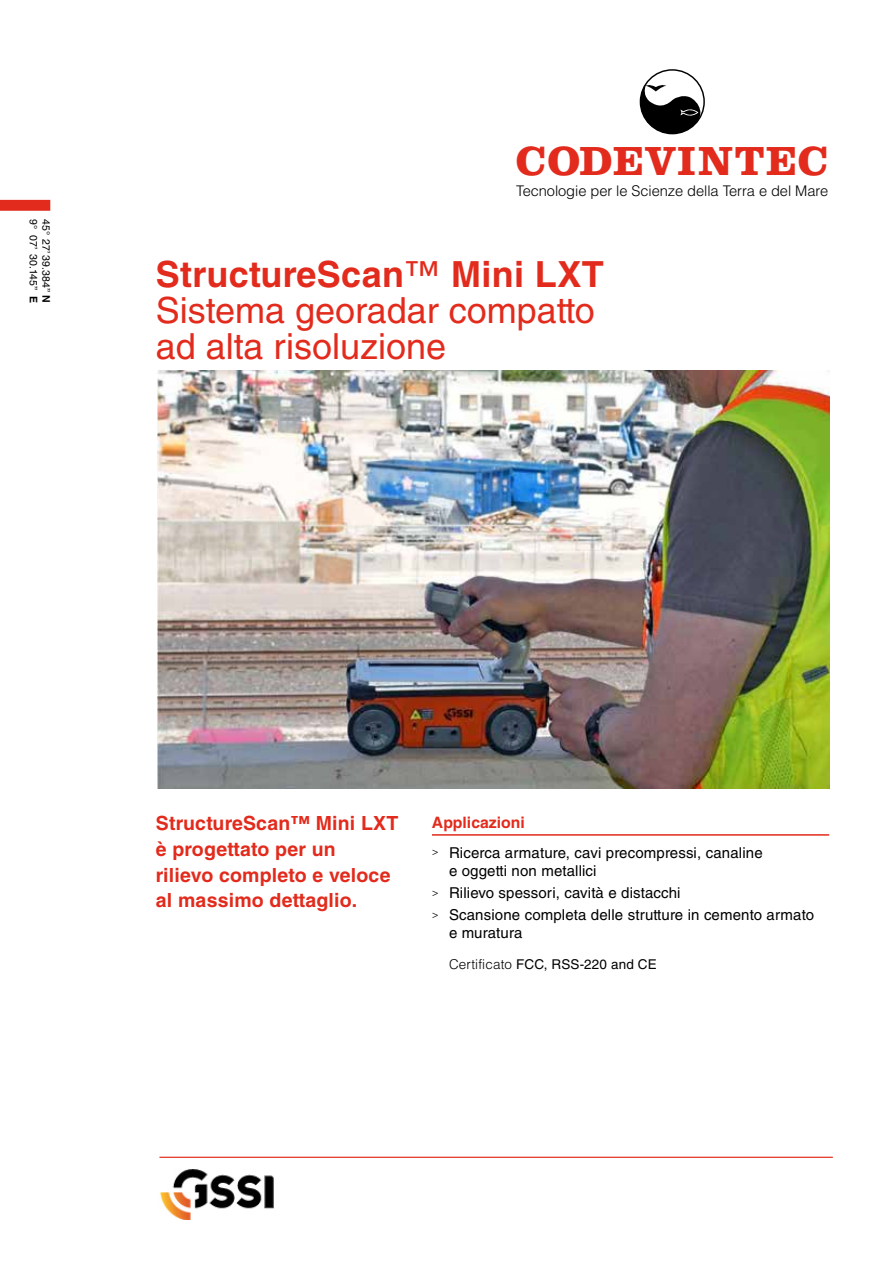
<style>
.page{position:relative;width:893px;height:1263px;background:#fff}
.page>*{position:absolute;margin:0;border:0;box-sizing:border-box;transform-origin:0 0}
.t1{font:700 42.15px "Clarendon LT Std";letter-spacing:.03em;color:#e22b1c}
.t2{font:36px/36px "Helvetica LT Std";color:#e22b1c}
.t3{font:700 19.5px/25.5px "Helvetica LT Std";letter-spacing:.01em;color:#e22b1c}
.t4{font:700 15.75px "Helvetica LT Std";color:#e22b1c}
.t5{font:15px/18px "Helvetica LT Std";letter-spacing:.01em;color:#000}
.t6{font:300 14.7px "Helvetica LT Std";letter-spacing:-.005em;color:#000}
.t7{font:13.5px "Helvetica LT Std";letter-spacing:.01em;color:#000}
.t8{font:10.5px/12.8px "Helvetica LT Std";letter-spacing:.01em;color:#000}
.s1{font-weight:700}
.s2{font-weight:300;font-size:10.5px}
.s3{font-weight:300}
</style>
<div class="page">
<img style="left:157px;top:371px;width:672px;height:417px">
<hr style="left:159px;top:1157px;width:674px;height:1px;background:#e22b1c">
<div style="left:0;top:200px;width:50px;height:11px;background:#e22b1c"></div>
<img style="left:160px;top:1169px;width:114px;height:50px">
<hr style="left:432px;top:834px;width:397px;height:2px;background:#e22b1c">
<svg style="left:640px;top:70px;width:64px;height:64px"></svg>
<div style="left:640px;top:69px;width:65px;height:65px;border:1px solid #000;border-radius:50%"></div>
<p class="t8" style="left:53px;top:219px;width:85px;rotate:90deg">45° 27’ 39.384’’ <span class="s1">N<br></span>9° 07’ 30.145’’ <span class="s1">E</span></p>
<h1 class="t1" style="left:516px;top:136px;width:314px">CODEVINTEC</h1>
<p class="t6" style="left:516px;top:181px;width:313px">Tecnologie per le Scienze della Terra e del Mare</p>
<h2 class="t2" style="left:156px;top:256px;width:449px"><span class="s1">StructureScan</span>™ <span class="s1">Mini LXT<br></span>Sistema georadar compatto ad alta risoluzione</h2>
<h3 class="t3" style="left:156px;top:810px;width:244px">StructureScan™ Mini LXT è progettato per un<br>rilievo completo e veloce al massimo dettaglio.</h3>
<p class="t4" style="left:432px;top:813px;width:94px">Applicazioni</p>
<p class="t5" style="left:449px;top:843px;width:315px;text-indent:-17px"><span class="s2">&gt;</span> Ricerca armature, cavi precompressi, canaline e oggetti non metallici</p>
<p class="t5" style="left:432px;top:881px;width:384px;line-height:22.2px"><span class="s2">&gt;</span> Rilievo spessori, cavità e distacchi<br><span class="s2">&gt;</span> Scansione completa delle strutture in cemento armato</p>
<p class="t5" style="left:449px;top:924px;width:75px">e muratura</p>
<p class="t7" style="left:449px;top:957px;width:209px"><span class="s3">Certificato</span> FCC, RSS-220 and CE</p>
</div>
